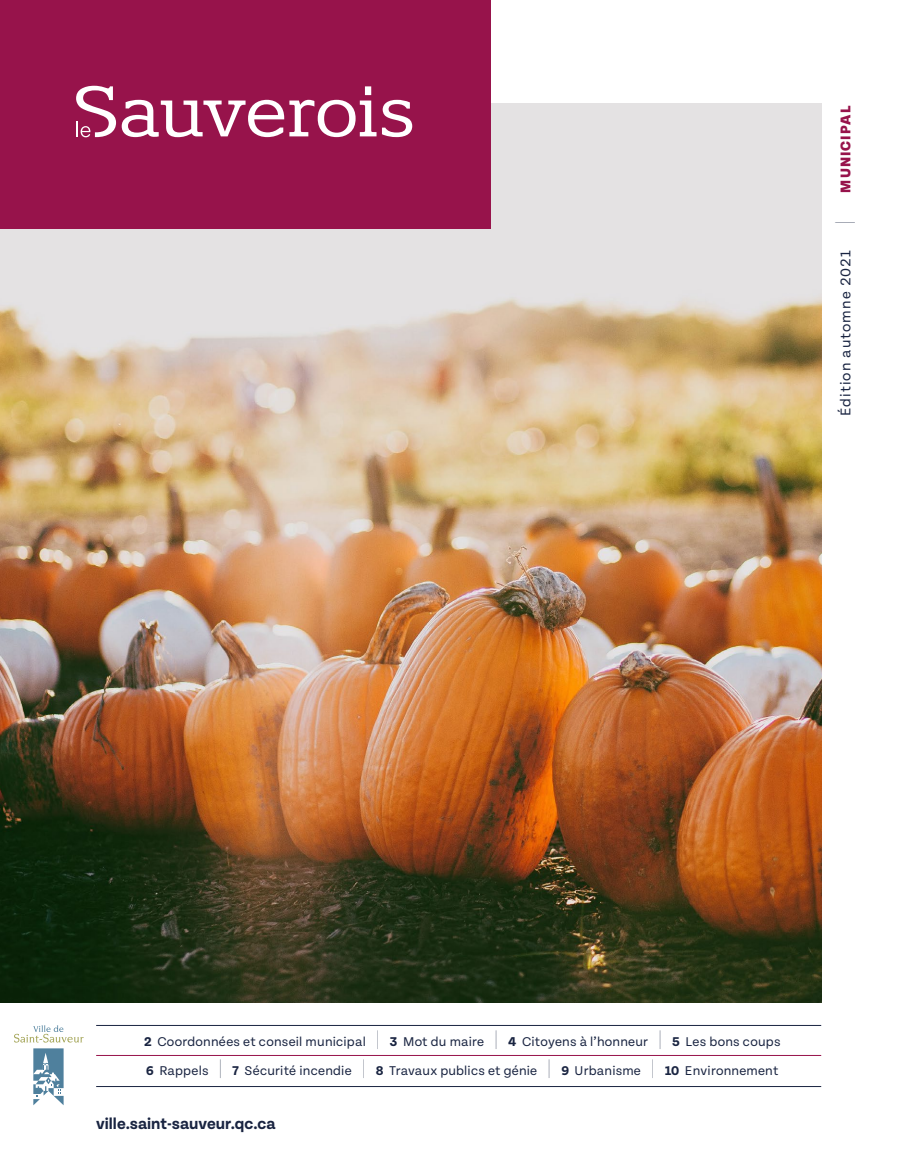
<style>
.page{position:relative;width:905px;height:1175px;background:#fff}
.page>*{position:absolute;margin:0;border:0;box-sizing:border-box;transform-origin:0 0}
.t1{font:200 20.4px "Tenon";color:#192441;scale:.4 1}
.t2{font:700 16.5px "Tenon";color:#192441}
.t3{font:15px "Tenon";letter-spacing:.07em;color:#192441}
.t4{font:800 15px "Tenon";letter-spacing:.07em;color:#97134b}
.t5{font:13.5px/29.2px "Tenon";letter-spacing:.015em;color:#192441}
.s1{font-weight:700}
.s2{font-weight:200;font-size:19.35px}
</style>
<div class="page">
<hr style="left:96px;top:1086px;width:725px;height:1px;background:#192441">
<hr style="left:96px;top:1055px;width:725px;height:1px;background:#97134b">
<hr style="left:96px;top:1025px;width:725px;height:1px;background:#192441">
<img style="left:0;top:103px;width:821px;height:899px">
<div style="left:0;top:0;width:490px;height:229px;background:#97134b"></div>
<svg style="left:33px;top:1048px;width:31px;height:57px"></svg>
<svg style="left:14px;top:1025px;width:70px;height:17px"></svg>
<svg style="left:122px;top:86px;width:254px;height:51px"></svg>
<svg style="left:382px;top:100px;width:30px;height:37px"></svg>
<svg style="left:76px;top:86px;width:40px;height:51px"></svg>
<p class="t4" style="left:837px;top:193px;width:88px;rotate:-90deg">MUNICIPAL</p>
<p class="t1" style="left:833px;top:224px;width:8px;rotate:-90deg">|</p>
<p class="t3" style="left:837px;top:416px;width:168px;rotate:-90deg">Édition automne 2021</p>
<p class="t5" style="left:144px;top:1027px;width:637px"><span class="s1">2</span> Coordonnées et conseil municipal <span class="s2">|</span> <span class="s1">3</span> Mot du maire <span class="s2">|</span> <span class="s1">4</span> Citoyens à l’honneur <span class="s2">|</span> <span class="s1">5</span> Les bons coups<br><span class="s1">6</span> Rappels <span class="s2">|</span> <span class="s1">7</span> Sécurité incendie <span class="s2">|</span> <span class="s1">8</span> Travaux publics et génie <span class="s2">|</span> <span class="s1">9</span> Urbanisme <span class="s2">|</span> <span class="s1">10</span> Environnement</p>
<p class="t2" style="left:96px;top:1114px;width:181px">ville.saint-sauveur.qc.ca</p>
</div>
